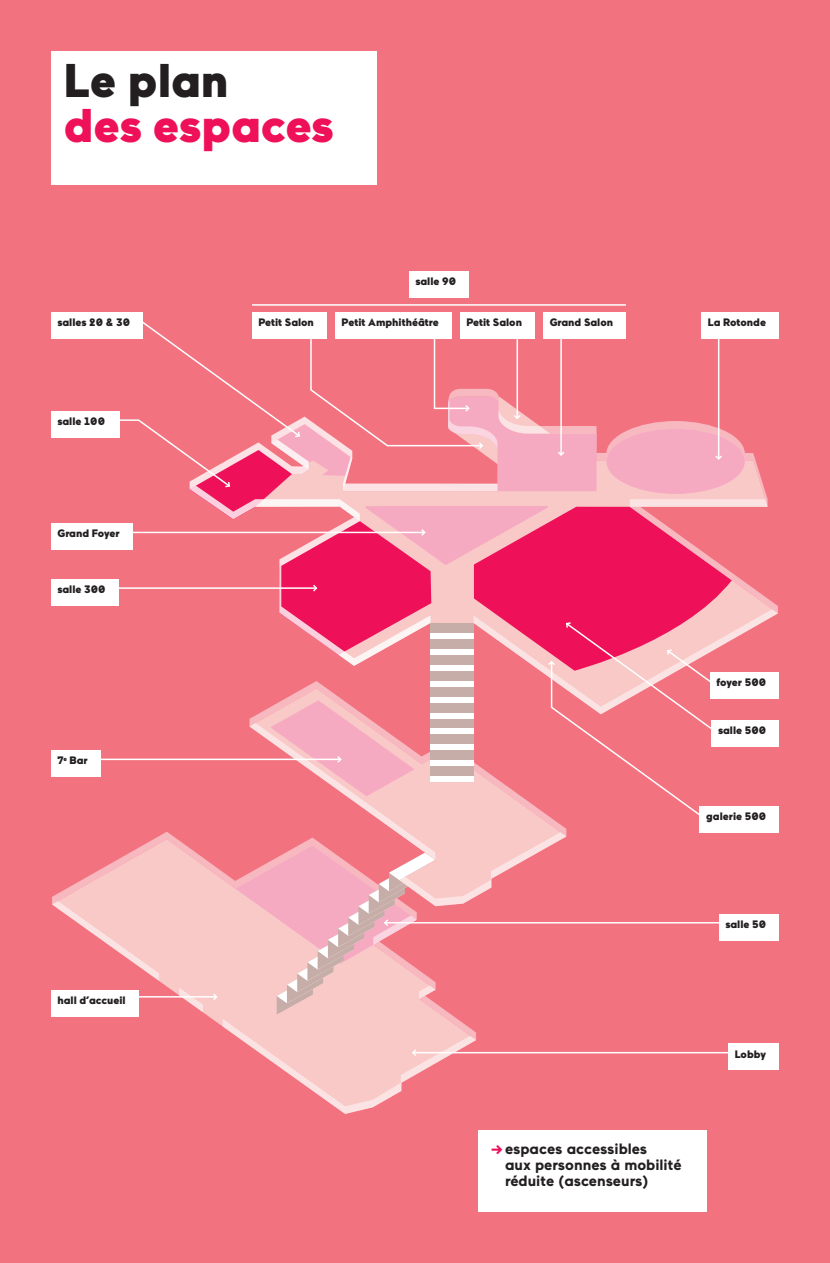
<style>
.page{position:relative;width:830px;height:1263px;background:#fff}
.page>*{position:absolute;margin:0;border:0;box-sizing:border-box;transform-origin:0 0}
.t1{font:900 47.25px "Maax";letter-spacing:-.01em;color:#ee1059}
.t2{font:900 47.25px "Maax";color:#231f20}
.t3{font:700 15px/16.4px "Maax";color:#231f20}
.t4{font:900 10.8px "Maax";color:#231f20}
.s1{color:#ee1059}
</style>
<div class="page">
<div style="left:0;top:0;width:829px;height:1263px;background:#f27280"></div>
<svg style="left:52px;top:832px;width:424px;height:282px"></svg>
<svg style="left:249px;top:820px;width:317px;height:86px"></svg>
<svg style="left:721px;top:429px;width:56px;height:270px"></svg>
<div style="left:51px;top:51px;width:325px;height:133px;background:#fff"></div>
<div style="left:478px;top:1130px;width:228px;height:82px;background:#fff"></div>
<div style="left:718px;top:914px;width:60px;height:26px;background:#fff"></div>
<div style="left:728px;top:1043px;width:50px;height:27px;background:#fff"></div>
<div style="left:51px;top:750px;width:49px;height:27px;background:#fff"></div>
<div style="left:51px;top:990px;width:87px;height:26px;background:#fff"></div>
<div style="left:699px;top:806px;width:79px;height:27px;background:#fff"></div>
<div style="left:710px;top:672px;width:68px;height:26px;background:#fff"></div>
<div style="left:51px;top:411px;width:68px;height:27px;background:#fff"></div>
<div style="left:51px;top:312px;width:92px;height:27px;background:#fff"></div>
<div style="left:51px;top:523px;width:82px;height:27px;background:#fff"></div>
<div style="left:711px;top:720px;width:67px;height:27px;background:#fff"></div>
<div style="left:51px;top:579px;width:67px;height:27px;background:#fff"></div>
<svg style="left:235px;top:845px;width:200px;height:169px"></svg>
<hr style="left:384px;top:922px;width:335px;height:1px;background:#fff">
<svg style="left:411px;top:1049px;width:5px;height:7px"></svg>
<hr style="left:412px;top:1052px;width:322px;height:1px;background:#fff">
<svg style="left:213px;top:993px;width:4px;height:7px"></svg>
<hr style="left:138px;top:996px;width:79px;height:1px;background:#fff">
<hr style="left:95px;top:759px;width:246px;height:1px;background:#fff">
<div style="left:335px;top:312px;width:116px;height:27px;background:#fff"></div>
<div style="left:543px;top:312px;width:82px;height:27px;background:#fff"></div>
<div style="left:409px;top:271px;width:59px;height:27px;background:#fff"></div>
<div style="left:252px;top:312px;width:74px;height:27px;background:#fff"></div>
<div style="left:460px;top:312px;width:74px;height:27px;background:#fff"></div>
<div style="left:701px;top:312px;width:77px;height:27px;background:#fff"></div>
<svg style="left:114px;top:319px;width:607px;height:501px"></svg>
<hr style="left:560px;top:331px;width:1px;height:124px;background:#fff">
<hr style="left:252px;top:304px;width:373px;height:2px;background:#fff">
<h1 class="t2" style="left:64px;top:49px;width:166px">Le plan</h1>
<h1 class="t1" style="left:64px;top:94px;width:271px">des espaces</h1>
<p class="t4" style="left:415px;top:274px;width:42px">salle 90</p>
<p class="t4" style="left:57px;top:315px;width:74px">salles 20 &amp; 30</p>
<p class="t4" style="left:57px;top:414px;width:49px">salle 100</p>
<p class="t4" style="left:57px;top:527px;width:64px">Grand Foyer</p>
<p class="t4" style="left:57px;top:582px;width:50px">salle 300</p>
<p class="t4" style="left:57px;top:753px;width:32px">7<sup>e</sup> Bar</p>
<p class="t4" style="left:57px;top:993px;width:70px">hall d’accueil</p>
<p class="t4" style="left:341px;top:315px;width:99px">Petit Amphithéâtre</p>
<p class="t4" style="left:549px;top:315px;width:65px">Grand Salon</p>
<p class="t4" style="left:258px;top:315px;width:57px">Petit Salon</p>
<p class="t4" style="left:466px;top:315px;width:57px">Petit Salon</p>
<p class="t4" style="left:707px;top:315px;width:60px">La Rotonde</p>
<p class="t4" style="left:716px;top:675px;width:51px">foyer 500</p>
<p class="t4" style="left:717px;top:723px;width:49px">salle 500</p>
<p class="t4" style="left:706px;top:809px;width:61px">galerie 500</p>
<p class="t4" style="left:725px;top:917px;width:42px">salle 50</p>
<h2 class="t3" style="left:505px;top:1140px;width:178px;text-indent:-14px"><span class="s1">→</span>espaces accessibles<br>aux personnes à mobilité réduite (ascenseurs)</h2>
<p class="t4" style="left:734px;top:1046px;width:33px">Lobby</p>
</div>
